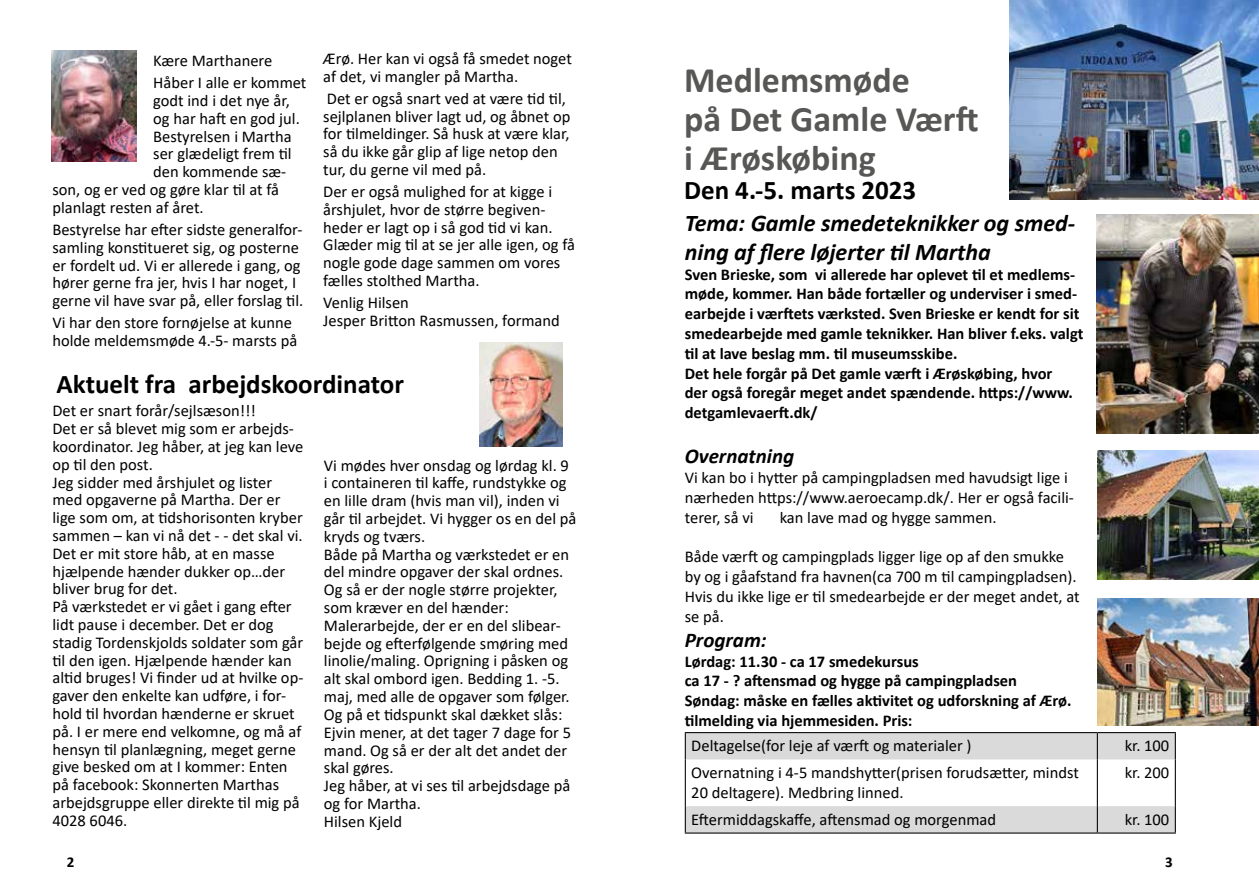
<style>
.page{position:relative;width:1259px;height:893px;background:#fff}
.page>*{position:absolute;margin:0;border:0;box-sizing:border-box;transform-origin:0 0}
.t1{font:700 36px/38.8px "Calibri";color:#575756}
.t2{font:700 27px "Calibri";color:#000}
.t3{font:italic 700 24px/28.8px "Calibri";color:#000}
.t4{font:italic 700 21px "Calibri";color:#000}
.t5{font:16.5px/17.9px "Calibri";color:#000}
.t6{font:700 16.5px/19.8px "Calibri";color:#000}
.t7{font:700 15px "Calibri";color:#000}
</style>
<div class="page">
<img style="left:479px;top:342px;width:84px;height:105px">
<img style="left:1009px;top:0;width:250px;height:200px">
<svg style="left:686px;top:733px;width:488px;height:99px;fill:#dadada"></svg>
<hr style="left:685px;top:732px;width:412px;height:1px;background:#000">
<svg style="left:685px;top:733px;width:1px;height:26px"></svg>
<hr style="left:1097px;top:732px;width:78px;height:1px;background:#000">
<hr style="left:1096px;top:733px;width:2px;height:26px;background:#000">
<svg style="left:1174px;top:733px;width:1px;height:26px"></svg>
<hr style="left:685px;top:759px;width:1px;height:47px;background:#000">
<hr style="left:1096px;top:759px;width:2px;height:47px;background:#000">
<hr style="left:1174px;top:759px;width:1px;height:47px;background:#000">
<svg style="left:685px;top:806px;width:1px;height:26px"></svg>
<hr style="left:1096px;top:806px;width:2px;height:26px;background:#000">
<svg style="left:1174px;top:806px;width:1px;height:26px"></svg>
<hr style="left:685px;top:832px;width:412px;height:2px;background:#000">
<hr style="left:1097px;top:832px;width:78px;height:2px;background:#000">
<img style="left:1096px;top:214px;width:163px;height:220px">
<img style="left:1097px;top:450px;width:162px;height:130px">
<img style="left:1097px;top:598px;width:162px;height:128px">
<img style="left:51px;top:51px;width:85px;height:111px">
<p class="t5" style="left:153px;top:49px;width:155px;line-height:22px">Kære Marthanere<br>Håber I alle er kommet</p>
<p class="t5" style="left:153px;top:91px;width:138px">godt ind i det nye år,</p>
<p class="t5" style="left:153px;top:109px;width:148px">og har haft en god jul.</p>
<p class="t5" style="left:153px;top:127px;width:140px">Bestyrelsen i Martha</p>
<p class="t5" style="left:153px;top:145px;width:140px">ser glædeligt frem til</p>
<p class="t5" style="left:153px;top:162px;width:135px">den kommende sæ-</p>
<p class="t5" style="left:52px;top:180px;width:228px">son, og er ved og gøre klar til at få</p>
<p class="t5" style="left:52px;top:198px;width:153px">planlagt resten af året.</p>
<p class="t5" style="left:52px;top:220px;width:252px">Bestyrelse har efter sidste generalfor&shy;samling konstitueret sig, og posterne er fordelt ud. Vi er allerede i gang, og hører gerne fra jer, hvis I har noget, I gerne vil have svar på, eller forslag til.</p>
<p class="t5" style="left:52px;top:313px;width:246px">Vi har den store fornøjelse at kunne holde meldemsmøde 4.-5- marsts på</p>
<p class="t5" style="left:323px;top:49px;width:250px">Ærø. Her kan vi også få smedet noget af det, vi mangler på Martha.</p>
<p class="t5" style="left:323px;top:89px;width:249px">Det er også snart ved at være tid til, sejlplanen bliver lagt ud, og åbnet op for tilmeldinger. Så husk at være klar, så du ikke går glip af lige netop den tur, du gerne vil med på.</p>
<p class="t5" style="left:323px;top:182px;width:253px">Der er også mulighed for at kigge i årshjulet, hvor de større begiven&shy;heder er lagt op i så god tid vi kan.<br>Glæder mig til at se jer alle igen, og få nogle gode dage sammen om vores fælles stolthed Martha.</p>
<p class="t5" style="left:323px;top:293px;width:238px">Venlig Hilsen<br>Jesper Britton Rasmussen, formand</p>
<h2 class="t2" style="left:57px;top:365px;width:349px">Aktuelt fra arbejdskoordinator</h2>
<p class="t5" style="left:52px;top:401px;width:252px">Det er snart forår/sejlsæson!!!<br>Det er så blevet mig som er arbejds&shy;koordinator. Jeg håber, at jeg kan leve op til den post.<br>Jeg sidder med årshjulet og lister med opgaverne på Martha. Der er lige som om, at tidshorisonten kryber sammen – kan vi nå det - - det skal vi.<br>Det er mit store håb, at en masse hjælpende hænder dukker op…der bliver brug for det.<br>På værkstedet er vi gået i gang efter lidt pause i december. Det er dog stadig Tordenskjolds soldater som går til den igen. Hjælpende hænder kan altid bruges! Vi finder ud at hvilke op&shy;gaver den enkelte kan udføre, i for&shy;hold til hvordan hænderne er skruet på. I er mere end velkomne, og må af hensyn til planlægning, meget gerne give besked om at I kommer: Enten på facebook: Skonnerten Marthas arbejdsgruppe eller direkte til mig på<br>4028 6046.</p>
<p class="t5" style="left:324px;top:456px;width:254px">Vi mødes hver onsdag og lørdag kl. 9 i containeren til kaffe, rundstykke og en lille dram (hvis man vil), inden vi går til arbejdet. Vi hygger os en del på kryds og tværs.<br>Både på Martha og værkstedet er en del mindre opgaver der skal ordnes.<br>Og så er der nogle større projekter, som kræver en del hænder:<br>Malerarbejde, der er en del slibear&shy;bejde og efterfølgende smøring med linolie/maling. Oprigning i påsken og alt skal ombord igen. Bedding 1. -5. maj, med alle de opgaver som følger.<br>Og på et tidspunkt skal dækket slås:<br>Ejvin mener, at det tager 7 dage for 5 mand. Og så er der alt det andet der skal gøres.<br>Jeg håber, at vi ses til arbejdsdage på og for Martha.<br>Hilsen Kjeld</p>
<h1 class="t1" style="left:684px;top:60px;width:296px">Medlemsmøde<br>på Det Gamle Værft i Ærøskøbing</h1>
<h2 class="t2" style="left:684px;top:171px;width:234px">Den 4.-5. marts 2023</h2>
<h3 class="t3" style="left:685px;top:208px;width:392px">Tema: Gamle smedeteknikker og smed&shy;ning af flere løjerter til Martha</h3>
<p class="t6" style="left:685px;top:264px;width:400px">Sven Brieske, som vi allerede har oplevet til et medlems&shy;møde, kommer. Han både fortæller og underviser i smed&shy;earbejde i værftets værksted. Sven Brieske er kendt for sit smedearbejde med gamle teknikker. Han bliver f.eks. valgt til at lave beslag mm. til museumsskibe.<br>Det hele forgår på Det gamle værft i Ærøskøbing, hvor<br>der også foregår meget andet spændende. https://www. detgamlevaerft.dk/</p>
<p class="t4" style="left:685px;top:441px;width:111px">Overnatning</p>
<p class="t5" style="left:685px;top:467px;width:391px;line-height:19.8px">Vi kan bo i hytter på campingpladsen med havudsigt lige i nærheden https://www.aeroecamp.dk/. Her er også facili&shy;terer, så vi</p>
<p class="t5" style="left:779px;top:508px;width:218px">kan lave mad og hygge sammen.</p>
<p class="t5" style="left:685px;top:546px;width:396px;line-height:19.8px">Både værft og campingplads ligger lige op af den smukke by og i gåafstand fra havnen(ca 700 m til campingpladsen).<br>Hvis du ikke lige er til smedearbejde er der meget andet, at se på.</p>
<p class="t4" style="left:685px;top:625px;width:83px">Program:</p>
<p class="t6" style="left:685px;top:651px;width:388px">Lørdag: 11.30 - ca 17 smedekursus<br>ca 17 - ? aftensmad og hygge på campingpladsen Søndag: måske en fælles aktivitet og udforskning af Ærø. tilmelding via hjemmesiden. Pris:</p>
<p class="t5" style="left:691px;top:736px;width:282px">Deltagelse(for leje af værft og materialer )</p>
<p class="t5" style="left:1124px;top:736px;width:46px">kr. 100</p>
<p class="t5" style="left:691px;top:762px;width:389px;line-height:19.8px">Overnatning i 4-5 mandshytter(prisen forudsætter, mindst<br>20 deltagere). Medbring linned.</p>
<p class="t5" style="left:1124px;top:763px;width:46px">kr. 200</p>
<p class="t5" style="left:691px;top:810px;width:306px">Eftermiddagskaffe, aftensmad og morgenmad</p>
<p class="t5" style="left:1124px;top:810px;width:46px">kr. 100</p>
<p class="t7" style="left:67px;top:851px;width:9px">2</p>
<p class="t7" style="left:1165px;top:851px;width:9px">3</p>
</div>
